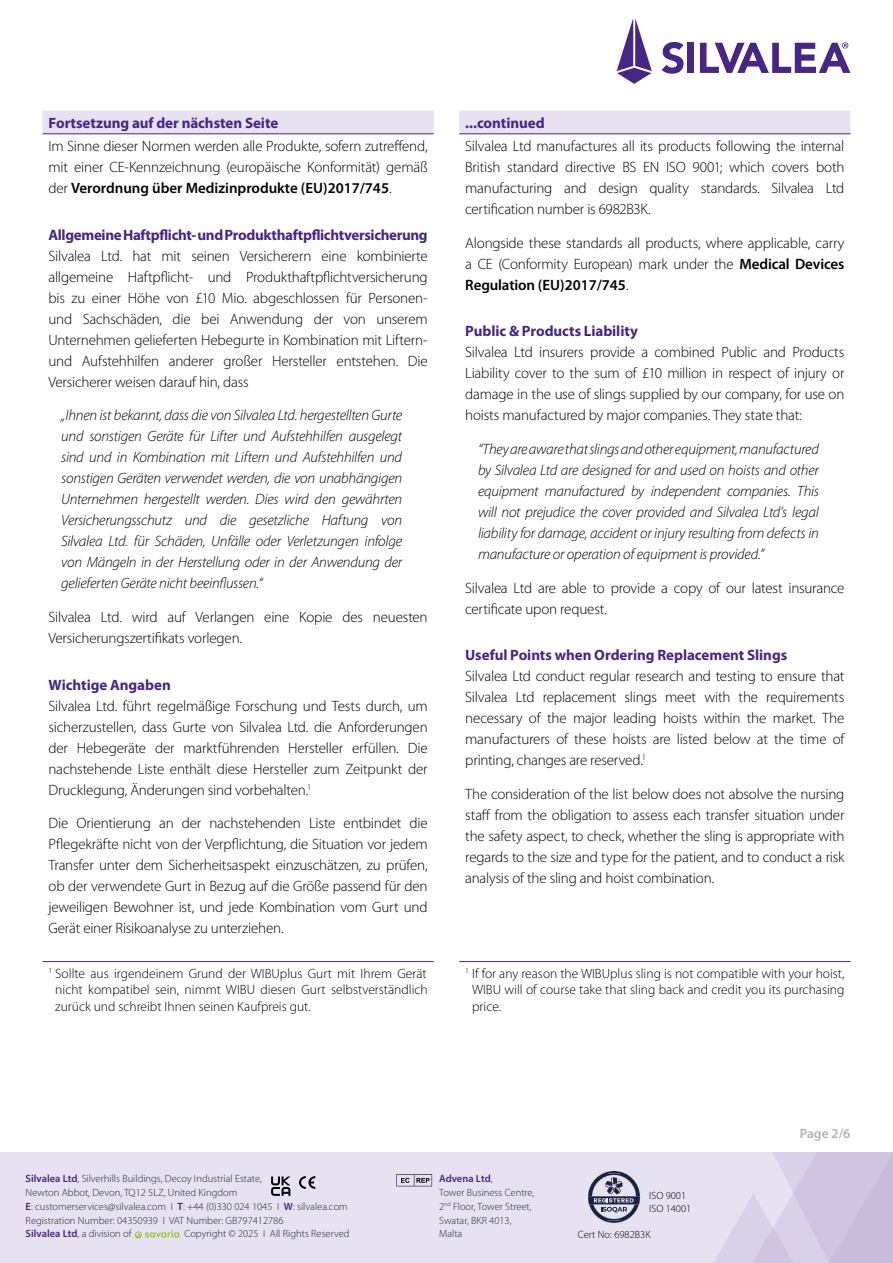
<style>
.page{position:relative;width:893px;height:1263px;background:#fff}
.page>*{position:absolute;margin:0;border:0;box-sizing:border-box;transform-origin:0 0}
.t1{font:300 15px/21px "Myriad Pro";letter-spacing:-.015em;color:#000;text-align:justify}
.t2{font:italic 300 15px/21px "Myriad Pro";letter-spacing:-.015em;color:#000;text-align:justify}
.t3{font:700 15px "Myriad Pro";letter-spacing:-.005em;color:#482683}
.t4{font:700 15px "Myriad Pro";letter-spacing:-.025em;color:#482683}
.t5{font:300 13.5px/16.5px "Myriad Pro";color:#000;text-align:justify}
.t6{font:600 13.5px "Myriad Pro";color:#b3b2b2}
.t7{font:300 10.5px/13.8px "Myriad Pro";color:#222b2c}
.t8{font:300 10.5px/13.5px "Myriad Pro";color:#000}
.s1{font-weight:600}
.s2{font-weight:600;color:#482683}
</style>
<div class="page">
<svg style="left:617px;top:18px;width:35px;height:66px"></svg>
<svg style="left:662px;top:42px;width:21px;height:32px"></svg>
<div style="left:688px;top:43px;width:6px;height:30px;background:#482683"></div>
<svg style="left:700px;top:42px;width:150px;height:31px"></svg>
<div style="left:0;top:1152px;width:893px;height:111px;background:#e6e2f2"></div>
<svg style="left:588px;top:1171px;width:52px;height:52px"></svg>
<svg style="left:135px;top:1230px;width:46px;height:8px"></svg>
<svg style="left:396px;top:1174px;width:36px;height:12px"></svg>
<svg style="left:299px;top:1176px;width:16px;height:13px"></svg>
<svg style="left:271px;top:1176px;width:19px;height:20px"></svg>
<svg style="left:713px;top:1152px;width:180px;height:111px"></svg>
<div style="left:43px;top:111px;width:807px;height:22px;background:#e6e2f2"></div>
<hr style="left:43px;top:133px;width:391px;height:1px;background:#482683">
<hr style="left:459px;top:133px;width:391px;height:1px;background:#482683">
<hr style="left:43px;top:961px;width:391px;height:1px;background:#482683">
<hr style="left:459px;top:961px;width:391px;height:1px;background:#482683">
<p class="t3" style="left:49px;top:113px;width:231px">Fortsetzung auf der nächsten Seite</p>
<p class="t3" style="left:465px;top:113px;width:81px">...continued</p>
<p class="t1" style="left:49px;top:136px;width:381px">Im Sinne dieser Normen werden alle Produkte, sofern zutreffend, mit einer CE-Kennzeichnung (europäische Konformität) gemäß der <span class="s1">Verordnung über Medizinprodukte (EU)2017/745</span>.</p>
<p class="t4" style="left:49px;top:225px;width:381px">Allgemeine Haftpflicht- und Produkthaftpflichtversicherung</p>
<p class="t1" style="left:49px;top:245px;width:381px">Silvalea Ltd. hat mit seinen Versicherern eine kombinierte allgemeine Haftpflicht- und Produkthaftpflichtversicherung bis zu einer Höhe von £10 Mio. abgeschlossen für Personen&shy;und Sachschäden, die bei Anwendung der von unserem Unternehmen gelieferten Hebegurte in Kombination mit Liftern&shy;und Aufstehhilfen anderer großer Hersteller entstehen. Die Versicherer weisen darauf hin, dass</p>
<p class="t2" style="left:61px;top:405px;width:342px">„Ihnen ist bekannt, dass die von Silvalea Ltd. hergestellten Gurte und sonstigen Geräte für Lifter und Aufstehhilfen ausgelegt sind und in Kombination mit Liftern und Aufstehhilfen und sonstigen Geräten verwendet werden, die von unabhängigen Unternehmen hergestellt werden. Dies wird den gewährten Versicherungsschutz und die gesetzliche Haftung von Silvalea Ltd. für Schäden, Unfälle oder Verletzungen infolge von Mängeln in der Herstellung oder in der Anwendung der gelieferten Geräte nicht beeinflussen.“</p>
<p class="t1" style="left:49px;top:607px;width:381px">Silvalea Ltd. wird auf Verlangen eine Kopie des neuesten<br>Versicherungszertifikats vorlegen.</p>
<p class="t3" style="left:49px;top:675px;width:124px">Wichtige Angaben</p>
<p class="t1" style="left:49px;top:695px;width:381px">Silvalea Ltd. führt regelmäßige Forschung und Tests durch, um sicherzustellen, dass Gurte von Silvalea Ltd. die Anforderungen der Hebegeräte der marktführenden Hersteller erfüllen. Die nachstehende Liste enthält diese Hersteller zum Zeitpunkt der Drucklegung, Änderungen sind vorbehalten.<sup>1</sup></p>
<p class="t1" style="left:49px;top:813px;width:381px">Die Orientierung an der nachstehenden Liste entbindet die Pflegekräfte nicht von der Verpflichtung, die Situation vor jedem Transfer unter dem Sicherheitsaspekt einzuschätzen, zu prüfen, ob der verwendete Gurt in Bezug auf die Größe passend für den jeweiligen Bewohner ist, und jede Kombination vom Gurt und Gerät einer Risikoanalyse zu unterziehen.</p>
<p class="t1" style="left:465px;top:136px;width:381px">Silvalea Ltd manufactures all its products following the internal British standard directive BS EN ISO 9001; which covers both manufacturing and design quality standards. Silvalea Ltd certification number is 6982B3K.</p>
<p class="t1" style="left:465px;top:233px;width:381px">Alongside these standards all products, where applicable, carry a CE (Conformity European) mark under the <span class="s1">Medical Devices Regulation (EU)2017/745</span>.</p>
<p class="t3" style="left:465px;top:321px;width:174px">Public &amp; Products Liability</p>
<p class="t1" style="left:465px;top:342px;width:381px">Silvalea Ltd insurers provide a combined Public and Products Liability cover to the sum of £10 million in respect of injury or damage in the use of slings supplied by our company, for use on hoists manufactured by major companies. They state that:</p>
<p class="t2" style="left:478px;top:438px;width:342px">“They are aware that slings and other equipment, manufactured by Silvalea Ltd are designed for and used on hoists and other equipment manufactured by independent companies. This will not prejudice the cover provided and Silvalea Ltd’s legal liability for damage, accident or injury resulting from defects in manufacture or operation of equipment is provided.”</p>
<p class="t1" style="left:465px;top:578px;width:381px">Silvalea Ltd are able to provide a copy of our latest insurance certificate upon request.</p>
<p class="t3" style="left:465px;top:645px;width:323px">Useful Points when Ordering Replacement Slings</p>
<p class="t1" style="left:465px;top:666px;width:381px">Silvalea Ltd conduct regular research and testing to ensure that Silvalea Ltd replacement slings meet with the requirements necessary of the major leading hoists within the market. The manufacturers of these hoists are listed below at the time of printing, changes are reserved.<sup>1</sup></p>
<p class="t1" style="left:465px;top:784px;width:381px">The consideration of the list below does not absolve the nursing staff from the obligation to assess each transfer situation under the safety aspect, to check, whether the sling is appropriate with regards to the size and type for the patient, and to conduct a risk analysis of the sling and hoist combination.</p>
<p class="t5" style="left:55px;top:965px;width:374px;text-indent:-7px"><sup>1</sup> Sollte aus irgendeinem Grund der WIBUplus Gurt mit Ihrem Gerät nicht kompatibel sein, nimmt WIBU diesen Gurt selbstverständlich zurück und schreibt Ihnen seinen Kaufpreis gut.</p>
<p class="t5" style="left:472px;top:965px;width:374px;text-indent:-7px"><sup>1</sup> If for any reason the WIBUplus sling is not compatible with your hoist, WIBU will of course take that sling back and credit you its purchasing price.</p>
<p class="t7" style="left:26px;top:1172px;width:324px"><span class="s2">Silvalea Ltd</span>, Silverhills Buildings, Decoy Industrial Estate,<br>Newton Abbot, Devon, TQ12 5LZ, United Kingdom<br><span class="s2">E</span>: customerservices@silvalea.com I <span class="s2">T</span>: +44 (0)330 024 1045 I <span class="s2">W</span>: silvalea.com Registration Number: 04350939 I VAT Number: GB797412786<br><span class="s2">Silvalea Ltd</span>, a division of</p>
<p class="t7" style="left:184px;top:1227px;width:167px">Copyright © 2025 I All Rights Reserved</p>
<p class="t7" style="left:439px;top:1172px;width:97px"><span class="s2">Advena Ltd</span>,<br>Tower Business Centre,<br>2<sup>nd</sup> Floor, Tower Street,<br>Swatar, BKR 4013,<br>Malta</p>
<p class="t8" style="left:649px;top:1189px;width:44px">ISO 9001<br>ISO 14001</p>
<p class="t8" style="left:578px;top:1227px;width:74px">Cert No: 6982B3K</p>
<p class="t6" style="left:800px;top:1124px;width:52px">Page 2/6</p>
</div>
